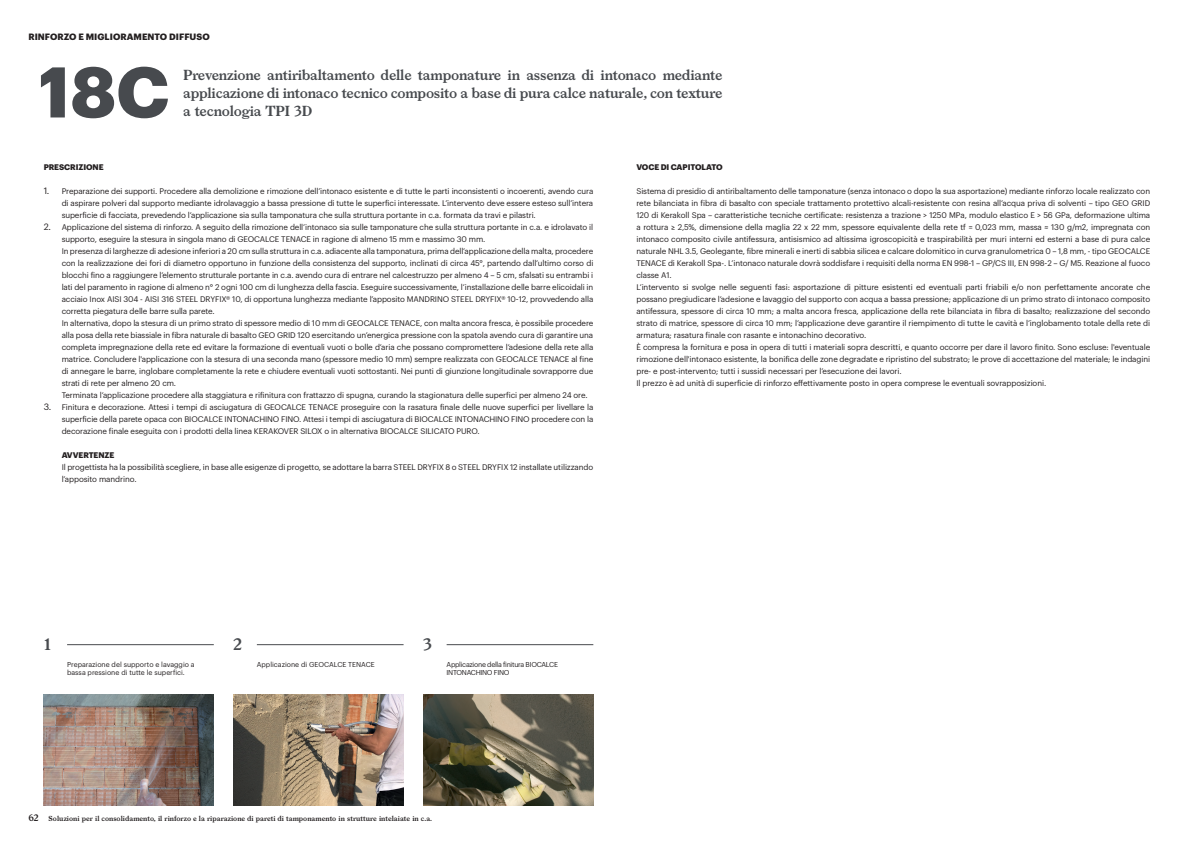
<style>
.page{position:relative;width:1191px;height:842px;background:#fff}
.page>*{position:absolute;margin:0;border:0;box-sizing:border-box;transform-origin:0 0}
.t1{font:700 70px "Graphik";color:#474a4e}
.t2{font:600 16px "Larish Neue";color:#474a4e}
.t3{font:600 14px/18px "Larish Neue";letter-spacing:-.02em;color:#474a4e;text-align:justify}
.t4{font:700 9px "Graphik";letter-spacing:.005em;color:#231f20}
.t5{font:8px/12px "Graphik";letter-spacing:-.015em;color:#231f20}
.t6{font:700 8px "Graphik";letter-spacing:-.01em;color:#231f20}
.t7{font:600 7px "Larish Neue";color:#231f20}
.t8{font:7px "Graphik";color:#231f20}
.t9{font:7px/8.4px "Graphik";letter-spacing:-.04em;color:#231f20}
.s1{font-size:9px}
</style>
<div class="page">
<hr style="left:67px;top:644px;width:147px;height:1px;background:#474a4e">
<hr style="left:257px;top:644px;width:146px;height:1px;background:#474a4e">
<hr style="left:446px;top:644px;width:147px;height:1px;background:#474a4e">
<img style="left:44px;top:695px;width:170px;height:110px">
<img style="left:233px;top:695px;width:170px;height:110px">
<img style="left:423px;top:695px;width:170px;height:110px">
<p class="t4" style="left:28px;top:30px;width:183px">RINFORZO E MIGLIORAMENTO DIFFUSO</p>
<h3 class="t3" style="left:183px;top:65px;width:541px">Prevenzione antiribaltamento delle tamponature in assenza di intonaco mediante applicazione di intonaco tecnico composito a base di pura calce naturale, con texture a tecnologia TPI 3D</h3>
<h1 class="t1" style="left:39px;top:38px;width:132px">18C</h1>
<p class="t6" style="left:44px;top:161px;width:61px">PRESCRIZIONE</p>
<p class="t5" style="left:62px;top:184px;width:533px;text-align:justify;text-indent:-18px"><span class="s1">1.</span> Preparazione dei supporti. Procedere alla demolizione e rimozione dell’intonaco esistente e di tutte le parti inconsistenti o incoerenti, avendo cura di aspirare polveri dal supporto mediante idrolavaggio a bassa pressione di tutte le superfici interessate. L’intervento deve essere esteso sull’intera superficie di facciata, prevedendo l’applicazione sia sulla tamponatura che sulla struttura portante in c.a. formata da travi e pilastri.</p>
<p class="t5" style="left:62px;top:220px;width:533px;text-indent:-18px"><span class="s1">2.</span> Applicazione del sistema di rinforzo. A seguito della rimozione dell’intonaco sia sulle tamponature che sulla struttura portante in c.a. e idrolavato il supporto, eseguire la stesura in singola mano di GEOCALCE TENACE in ragione di almeno 15 mm e massimo 30 mm.<br>In presenza di larghezze di adesione inferiori a 20 cm sulla struttura in c.a. adiacente alla tamponatura, prima dell’applicazione della malta, procedere con la realizzazione dei fori di diametro opportuno in funzione della consistenza del supporto, inclinati di circa 45°, partendo dall’ultimo corso di blocchi fino a raggiungere l’elemento strutturale portante in c.a. avendo cura di entrare nel calcestruzzo per almeno 4 – 5 cm, sfalsati su entrambi i lati del paramento in ragione di almeno n° 2 ogni 100 cm di lunghezza della fascia. Eseguire successivamente, l’installazione delle barre elicoidali in acciaio Inox AISI 304 - AISI 316 STEEL DRYFIX® 10, di opportuna lunghezza mediante l’apposito MANDRINO STEEL DRYFIX® 10-12, provvedendo alla corretta piegatura delle barre sulla parete.<br>In alternativa, dopo la stesura di un primo strato di spessore medio di 10 mm di GEOCALCE TENACE, con malta ancora fresca, è possibile procedere alla posa della rete biassiale in fibra naturale di basalto GEO GRID 120 esercitando un’energica pressione con la spatola avendo cura di garantire una completa impregnazione della rete ed evitare la formazione di eventuali vuoti o bolle d’aria che possano compromettere l’adesione della rete alla matrice. Concludere l'applicazione con la stesura di una seconda mano (spessore medio 10 mm) sempre realizzata con GEOCALCE TENACE al fine di annegare le barre, inglobare completamente la rete e chiudere eventuali vuoti sottostanti. Nei punti di giunzione longitudinale sovrapporre due strati di rete per almeno 20 cm.<br>Terminata l’applicazione procedere alla staggiatura e rifinitura con frattazzo di spugna, curando la stagionatura delle superfici per almeno 24 ore.</p>
<p class="t5" style="left:62px;top:400px;width:533px;text-align:justify;text-indent:-18px"><span class="s1">3.</span> Finitura e decorazione. Attesi i tempi di asciugatura di GEOCALCE TENACE proseguire con la rasatura finale delle nuove superfici per livellare la superficie della parete opaca con BIOCALCE INTONACHINO FINO. Attesi i tempi di asciugatura di BIOCALCE INTONACHINO FINO procedere con la decorazione finale eseguita con i prodotti della linea KERAKOVER SILOX o in alternativa BIOCALCE SILICATO PURO.</p>
<p class="t6" style="left:62px;top:449px;width:54px">AVVERTENZE</p>
<p class="t5" style="left:62px;top:460px;width:533px">Il progettista ha la possibilità scegliere, in base alle esigenze di progetto, se adottare la barra STEEL DRYFIX 8 o STEEL DRYFIX 12 installate utilizzando l’apposito mandrino.</p>
<p class="t6" style="left:636px;top:161px;width:88px">VOCE DI CAPITOLATO</p>
<p class="t5" style="left:636px;top:184px;width:515px">Sistema di presidio di antiribaltamento delle tamponature (senza intonaco o dopo la sua asportazione) mediante rinforzo locale realizzato con rete bilanciata in fibra di basalto con speciale trattamento protettivo alcali-resistente con resina all’acqua priva di solventi – tipo GEO GRID 120 di Kerakoll Spa – caratteristiche tecniche certificate: resistenza a trazione &gt; 1250 MPa, modulo elastico E &gt; 56 GPa, deformazione ultima a rottura ≥ 2,5%, dimensione della maglia 22 x 22 mm, spessore equivalente della rete tf = 0,023 mm, massa ≈ 130 g/m2, impregnata con intonaco composito civile antifessura, antisismico ad altissima igroscopicità e traspirabilità per muri interni ed esterni a base di pura calce naturale NHL 3.5, Geolegante, fibre minerali e inerti di sabbia silicea e calcare dolomitico in curva granulometrica 0 – 1,8 mm, - tipo GEOCALCE TENACE di Kerakoll Spa-. L’intonaco naturale dovrà soddisfare i requisiti della norma EN 998-1 – GP/CS III, EN 998-2 – G/ M5. Reazione al fuoco classe A1.<br>L’intervento si svolge nelle seguenti fasi: asportazione di pitture esistenti ed eventuali parti friabili e/o non perfettamente ancorate che possano pregiudicare l’adesione e lavaggio del supporto con acqua a bassa pressione; applicazione di un primo strato di intonaco composito antifessura, spessore di circa 10 mm; a malta ancora fresca, applicazione della rete bilanciata in fibra di basalto; realizzazione del secondo strato di matrice, spessore di circa 10 mm; l’applicazione deve garantire il riempimento di tutte le cavità e l’inglobamento totale della rete di armatura; rasatura finale con rasante e intonachino decorativo.<br>È compresa la fornitura e posa in opera di tutti i materiali sopra descritti, e quanto occorre per dare il lavoro finito. Sono escluse: l'eventuale rimozione dell'intonaco esistente, la bonifica delle zone degradate e ripristino del substrato; le prove di accettazione del materiale; le indagini pre- e post-intervento; tutti i sussidi necessari per l’esecuzione dei lavori.<br>Il prezzo è ad unità di superficie di rinforzo effettivamente posto in opera comprese le eventuali sovrapposizioni.</p>
<h2 class="t2" style="left:44px;top:632px;width:9px">1</h2>
<h2 class="t2" style="left:233px;top:632px;width:10px">2</h2>
<h2 class="t2" style="left:423px;top:632px;width:11px">3</h2>
<p class="t8" style="left:67px;top:659px;width:129px">Preparazione del supporto e lavaggio a</p>
<p class="t8" style="left:257px;top:659px;width:119px">Applicazione di GEOCALCE TENACE</p>
<p class="t8" style="left:67px;top:667px;width:119px">bassa pressione di tutte le superfici.</p>
<p class="t9" style="left:446px;top:660px;width:113px">Applicazione della finitura BIOCALCE<br>INTONACHINO FINO</p>
<p class="t7" style="left:28px;top:813px;width:405px"><span class="s1">62</span> Soluzioni per il consolidamento, il rinforzo e la riparazione di pareti di tamponamento in strutture intelaiate in c.a.</p>
</div>
